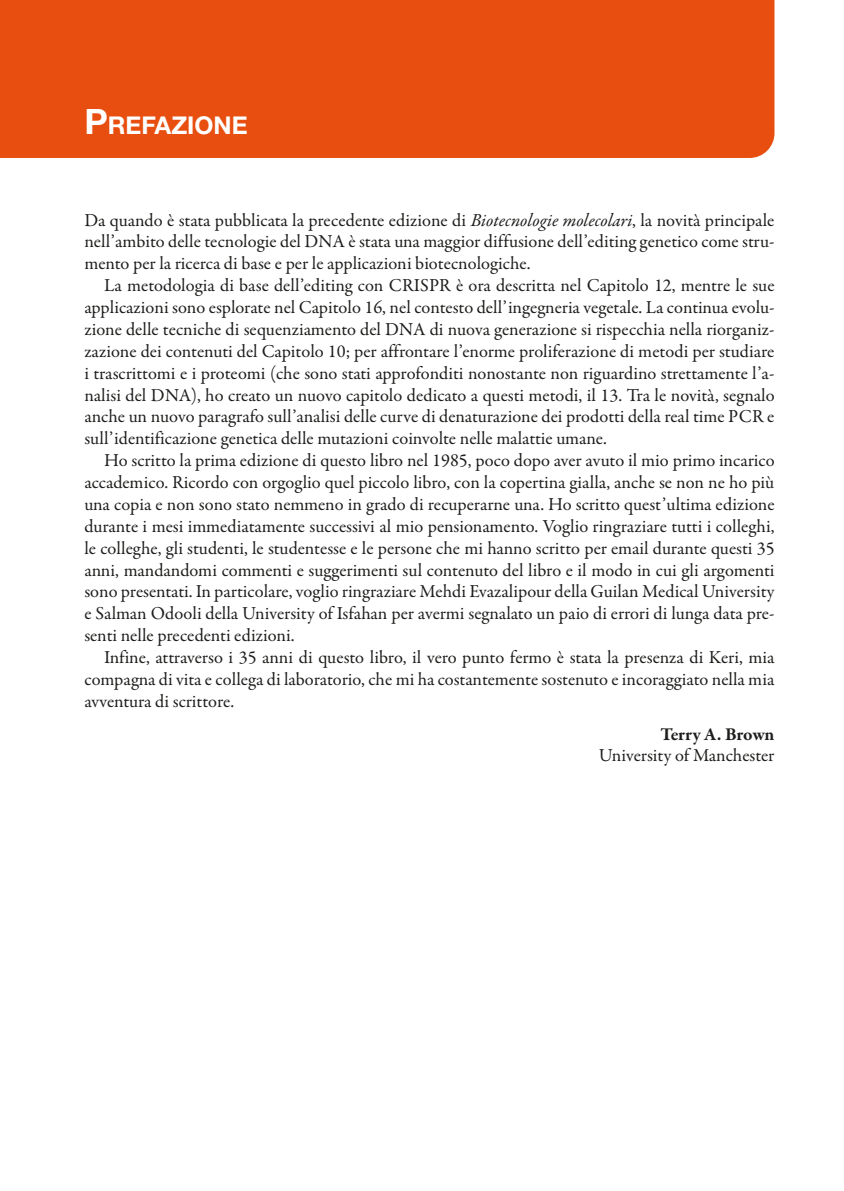
<style>
.page{position:relative;width:844px;height:1191px;background:#fff}
.page>*{position:absolute;margin:0;border:0;box-sizing:border-box;transform-origin:0 0}
.t1{font:700 24.5px "Helvetica Neue LT Std";color:#fff}
.t2{font:18.38px/21.9px "Garamond Premr Pro";color:#1d1d1b;text-align:justify}
.t3{font:700 18.38px "Garamond Premr Pro";letter-spacing:-.01em;color:#1d1d1b}
.s1{font-size:35px}
.s2{font-style:italic}
</style>
<div class="page">
<div style="left:0;top:0;width:774px;height:158px;background:#e84e0f"></div>
<h1 class="t1" style="left:84px;top:110px;width:165px"><span class="s1">P</span>REFAZIONE</h1>
<p class="t2" style="left:84px;top:209px;width:691px">Da quando è stata pubblicata la precedente edizione di <span class="s2">Biotecnologie molecolari</span>, la novità principale nell’ambito delle tecnologie del DNA è stata una maggior diffusione dell’editing genetico come stru&shy;mento per la ricerca di base e per le applicazioni biotecnologiche.</p>
<p class="t2" style="left:84px;top:275px;width:691px;text-indent:20px">La metodologia di base dell’editing con CRISPR è ora descritta nel Capitolo 12, mentre le sue applicazioni sono esplorate nel Capitolo 16, nel contesto dell’ingegneria vegetale. La continua evolu&shy;zione delle tecniche di sequenziamento del DNA di nuova generazione si rispecchia nella riorganiz&shy;zazione dei contenuti del Capitolo 10; per affrontare l’enorme proliferazione di metodi per studiare i trascrittomi e i proteomi (che sono stati approfonditi nonostante non riguardino strettamente l’a&shy;nalisi del DNA), ho creato un nuovo capitolo dedicato a questi metodi, il 13. Tra le novità, segnalo anche un nuovo paragrafo sull’analisi delle curve di denaturazione dei prodotti della real time PCR e sull’identificazione genetica delle mutazioni coinvolte nelle malattie umane.</p>
<p class="t2" style="left:84px;top:450px;width:691px;text-indent:20px">Ho scritto la prima edizione di questo libro nel 1985, poco dopo aver avuto il mio primo incarico accademico. Ricordo con orgoglio quel piccolo libro, con la copertina gialla, anche se non ne ho più una copia e non sono stato nemmeno in grado di recuperarne una. Ho scritto quest’ultima edizione durante i mesi immediatamente successivi al mio pensionamento. Voglio ringraziare tutti i colleghi, le colleghe, gli studenti, le studentesse e le persone che mi hanno scritto per email durante questi 35 anni, mandandomi commenti e suggerimenti sul contenuto del libro e il modo in cui gli argomenti sono presentati. In particolare, voglio ringraziare Mehdi Evazalipour della Guilan Medical University e Salman Odooli della University of Isfahan per avermi segnalato un paio di errori di lunga data pre&shy;senti nelle precedenti edizioni.</p>
<p class="t2" style="left:84px;top:647px;width:691px;text-indent:20px">Infine, attraverso i 35 anni di questo libro, il vero punto fermo è stata la presenza di Keri, mia compagna di vita e collega di laboratorio, che mi ha costantemente sostenuto e incoraggiato nella mia avventura di scrittore.</p>
<p class="t3" style="left:660px;top:722px;width:115px">Terry A. Brown</p>
<p class="t2" style="left:598px;top:745px;width:177px">University of Manchester</p>
</div>
